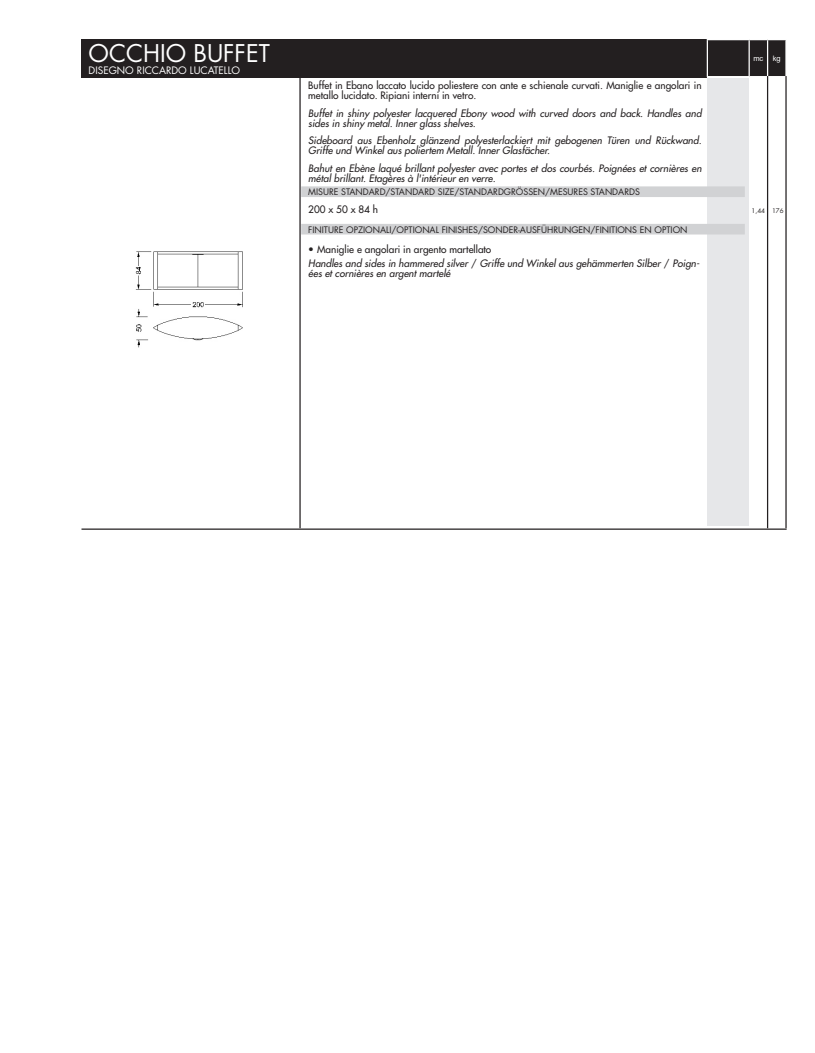
<style>
.page{position:relative;width:815px;height:1053px;background:#fff}
.page>*{position:absolute;margin:0;border:0;box-sizing:border-box;transform-origin:0 0}
.t1{font:23.75px "Futura Std";color:#fff}
.t2{font:italic 500 10px/10px "Futura Std";color:#231f20}
.t3{font:500 10px/10px "Futura Std";color:#231f20}
.t4{font:10px "Futura Std";color:#fff}
.t5{font:8.75px "Futura Std";color:#231f20}
.t6{font:7.5px "Arial";color:#fff}
.t7{font:6.25px "Futura Std";color:#231f20}
.s1{font-style:normal}
.s2{font-weight:400;font-style:normal}
</style>
<div class="page">
<div style="left:81px;top:39px;width:626px;height:38px;background:#231f20"></div>
<svg style="left:707px;top:39px;width:79px;height:38px;background:#3a3637"></svg>
<div style="left:707px;top:78px;width:42px;height:447px;background:#e6e7e9"></div>
<hr style="left:299px;top:76px;width:2px;height:452px;background:#231f20">
<hr style="left:767px;top:76px;width:1px;height:452px;background:#231f20">
<hr style="left:785px;top:76px;width:2px;height:452px;background:#231f20">
<img style="left:135px;top:251px;width:108px;height:97px">
<div style="left:301px;top:186px;width:444px;height:11px;background:#d1d2d4"></div>
<div style="left:301px;top:224px;width:444px;height:10px;background:#d1d2d4"></div>
<hr style="left:81px;top:528px;width:706px;height:1px;background:#231f20">
<h1 class="t1" style="left:89px;top:38px;width:183px">OCCHIO BUFFET</h1>
<p class="t4" style="left:89px;top:64px;width:153px">DISEGNO RICCARDO LUCATELLO</p>
<p class="t3" style="left:308px;top:80px;width:395px">Buffet in Ebano laccato lucido poliestere con ante e schienale curvati. Maniglie e angolari in metallo lucidato. Ripiani interni in vetro.</p>
<p class="t2" style="left:308px;top:108px;width:395px">Buffet in shiny polyester lacquered Ebony wood with curved doors and back. Handles and sides in shiny metal. Inner glass shelves.</p>
<p class="t2" style="left:308px;top:136px;width:395px">Sideboard aus Ebenholz glänzend polyesterlackiert mit gebogenen Türen und Rückwand.<br>Griffe und Winkel aus poliertem Metall. Inner Glasfächer.</p>
<p class="t2" style="left:308px;top:163px;width:395px">Bahut en Ebène laqué brillant polyester avec portes et dos courbés. Poignées et cornières en métal brillant. Etagères à l'intérieur en verre.</p>
<p class="t5" style="left:308px;top:186px;width:333px">MISURE STANDARD/STANDARD SIZE/STANDARDGRÖSSEN/MESURES STANDARDS</p>
<p class="t3" style="left:308px;top:204px;width:71px">200 x 50 x 84 h</p>
<p class="t5" style="left:308px;top:224px;width:381px">FINITURE OPZIONALI/OPTIONAL FINISHES/SONDER-AUSFÜHRUNGEN/FINITIONS EN OPTION</p>
<p class="t2" style="left:308px;top:243px;width:393px;line-height:13.5px"><span class="s1">• Maniglie e angolari in argento martellato<br></span>Handles and sides in hammered silver <span class="s2">/</span> Griffe und Winkel aus gehämmerten Silber <span class="s2">/</span> Poign-</p>
<p class="t2" style="left:308px;top:268px;width:144px">ées et cornières en argent martelé</p>
<p class="t6" style="left:753px;top:53px;width:11px">mc</p>
<p class="t6" style="left:773px;top:53px;width:9px">kg</p>
<p class="t7" style="left:752px;top:206px;width:34px">1,44 176</p>
</div>
